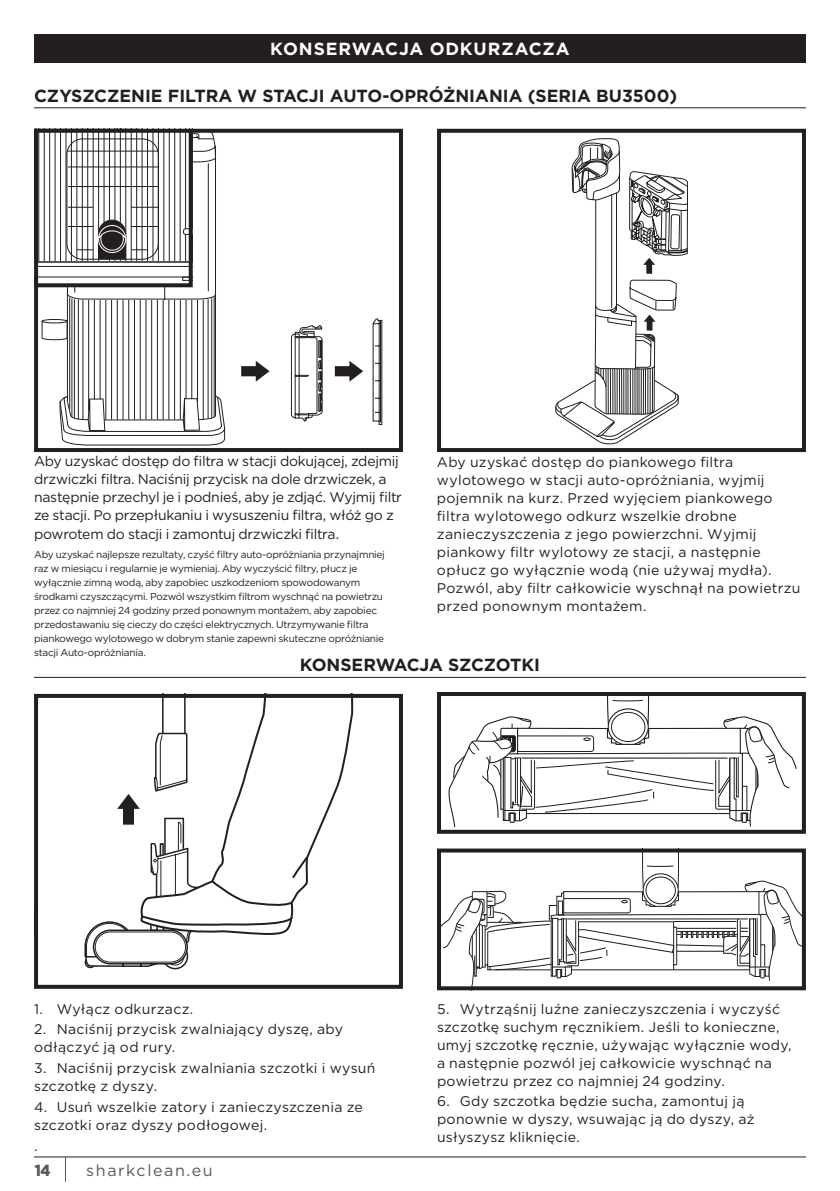
<style>
.page{position:relative;width:840px;height:1191px;background:#fff}
.page>*{position:absolute;margin:0;border:0;box-sizing:border-box;transform-origin:0 0}
.t1{font:700 17.6px "Gotham";color:#231f20}
.t2{font:700 17.6px "Gotham";letter-spacing:.05em;color:#fff}
.t3{font:16px "Gotham";letter-spacing:.1em;color:#57585a}
.t4{font:900 16px "Gotham";color:#57585a;scale:.9 1}
.t5{font:14px/18px "Gotham";letter-spacing:.015em;color:#231f20}
.t6{font:14px/18px "Gotham";letter-spacing:-.02em;color:#231f20}
.t7{font:10px/14px "Gotham";letter-spacing:-.025em;color:#231f20}
</style>
<div class="page">
<hr style="left:34px;top:1156px;width:771px;height:1px;background:#231f20">
<svg style="left:65px;top:1157px;width:1px;height:24px"></svg>
<svg style="left:555px;top:138px;width:132px;height:306px"></svg>
<div style="left:437px;top:129px;width:368px;height:323px;border:4px solid #231f20"></div>
<div style="left:34px;top:34px;width:771px;height:28px;background:#231f20"></div>
<hr style="left:34px;top:677px;width:771px;height:1px;background:#231f20">
<svg style="left:310px;top:699px;width:44px;height:154px"></svg>
<div style="left:34px;top:694px;width:369px;height:294px;border:4px solid #231f20"></div>
<svg style="left:448px;top:697px;width:348px;height:130px"></svg>
<div style="left:437px;top:692px;width:368px;height:141px;border:4px solid #231f20"></div>
<svg style="left:442px;top:853px;width:358px;height:132px"></svg>
<div style="left:437px;top:848px;width:368px;height:142px;border:4px solid #231f20"></div>
<hr style="left:34px;top:107px;width:771px;height:1px;background:#231f20">
<svg style="left:61px;top:431px;width:164px;height:6px"></svg>
<div style="left:34px;top:129px;width:369px;height:323px;border:4px solid #231f20"></div>
<svg style="left:84px;top:694px;width:226px;height:275px"></svg>
<svg style="left:34px;top:129px;width:348px;height:302px"></svg>
<p class="t2" style="left:270px;top:37px;width:301px">KONSERWACJA ODKURZACZA</p>
<p class="t1" style="left:34px;top:84px;width:644px">CZYSZCZENIE FILTRA W STACJI AUTO-OPRÓŻNIANIA (SERIA BU3500)</p>
<p class="t6" style="left:34px;top:452px;width:369px">Aby uzyskać dostęp do filtra w stacji dokującej, zdejmij drzwiczki filtra. Naciśnij przycisk na dole drzwiczek, a następnie przechyl je i podnieś, aby je zdjąć. Wyjmij filtr ze stacji. Po przepłukaniu i wysuszeniu filtra, włóż go z powrotem do stacji i zamontuj drzwiczki filtra.</p>
<p class="t5" style="left:436px;top:453px;width:364px">Aby uzyskać dostęp do piankowego filtra wylotowego w stacji auto-opróżniania, wyjmij pojemnik na kurz. Przed wyjęciem piankowego filtra wylotowego odkurz wszelkie drobne zanieczyszczenia z jego powierzchni. Wyjmij piankowy filtr wylotowy ze stacji, a następnie opłucz go wyłącznie wodą (nie używaj mydła).<br>Pozwól, aby filtr całkowicie wyschnął na powietrzu przed ponownym montażem.</p>
<p class="t7" style="left:34px;top:547px;width:352px">Aby uzyskać najlepsze rezultaty, czyść filtry auto-opróżniania przynajmniej raz w miesiącu i regularnie je wymieniaj. Aby wyczyścić filtry, płucz je wyłącznie zimną wodą, aby zapobiec uszkodzeniom spowodowanym środkami czyszczącymi. Pozwól wszystkim filtrom wyschnąć na powietrzu przez co najmniej 24 godziny przed ponownym montażem, aby zapobiec przedostawaniu się cieczy do części elektrycznych. Utrzymywanie filtra piankowego wylotowego w dobrym stanie zapewni skuteczne opróżnianie stacji Auto-opróżniania.</p>
<p class="t1" style="left:300px;top:653px;width:242px">KONSERWACJA SZCZOTKI</p>
<p class="t5" style="left:34px;top:999px;width:161px">1. Wyłącz odkurzacz.</p>
<p class="t5" style="left:34px;top:1020px;width:310px">2. Naciśnij przycisk zwalniający dyszę, aby odłączyć ją od rury.</p>
<p class="t5" style="left:34px;top:1059px;width:343px">3. Naciśnij przycisk zwalniania szczotki i wysuń szczotkę z dyszy.</p>
<p class="t5" style="left:34px;top:1097px;width:330px">4. Usuń wszelkie zatory i zanieczyszczenia ze szczotki oraz dyszy podłogowej.</p>
<p class="t5" style="left:34px;top:1136px;width:5px">.</p>
<p class="t4" style="left:35px;top:1158px;width:19px">14</p>
<p class="t3" style="left:86px;top:1159px;width:128px">sharkclean.eu</p>
<p class="t5" style="left:437px;top:999px;width:356px">5. Wytrząśnij luźne zanieczyszczenia i wyczyść szczotkę suchym ręcznikiem. Jeśli to konieczne, umyj szczotkę ręcznie, używając wyłącznie wody, a następnie pozwól jej całkowicie wyschnąć na powietrzu przez co najmniej 24 godziny.</p>
<p class="t5" style="left:437px;top:1092px;width:319px">6. Gdy szczotka będzie sucha, zamontuj ją ponownie w dyszy, wsuwając ją do dyszy, aż usłyszysz kliknięcie.</p>
</div>
